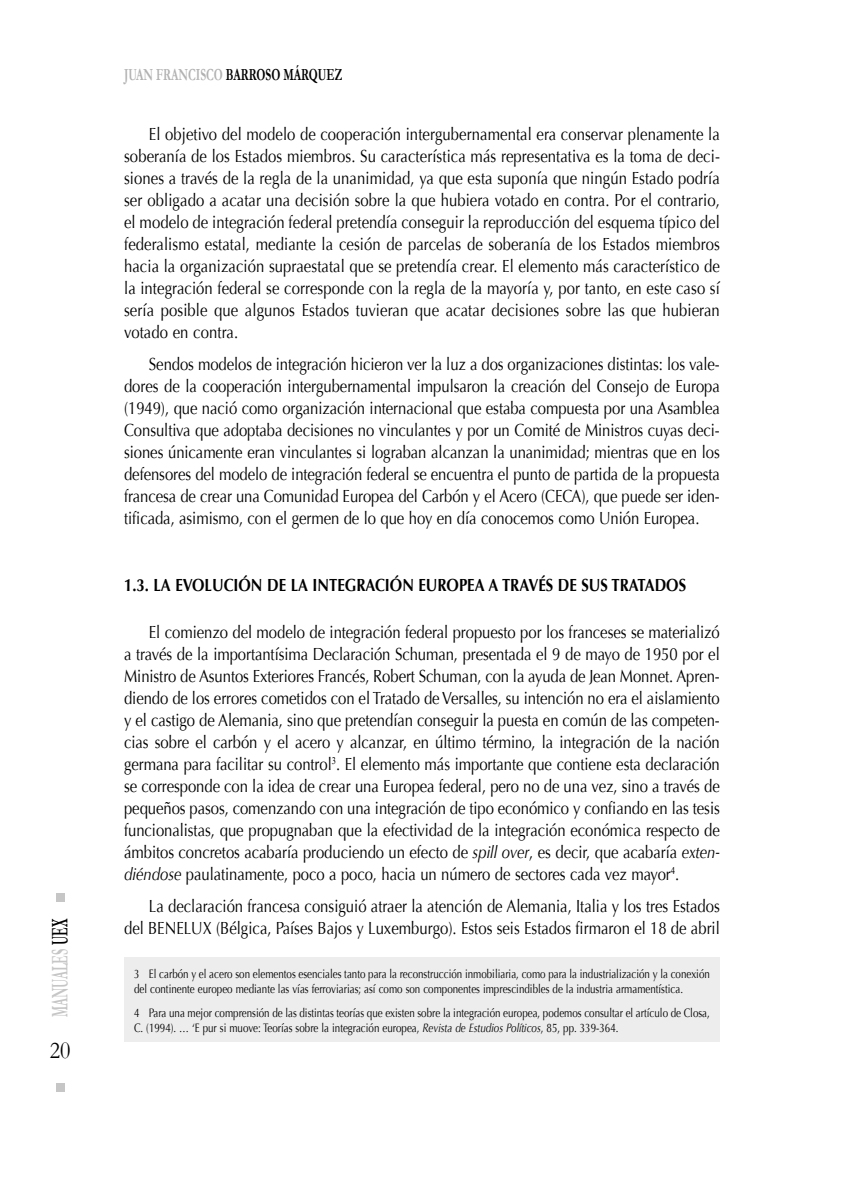
<style>
.page{position:relative;width:844px;height:1191px;background:#fff}
.page>*{position:absolute;margin:0;border:0;box-sizing:border-box;transform-origin:0 0}
.t1{font:700 24.5px "Garamond";color:#c6c6c6;scale:.5 1}
.t2{font:24.5px "Garamond";color:#000;scale:.9 1}
.t3{font:17.5px/22.1px "Optima";color:#000;text-align:justify;scale:.85 1}
.t4{font:700 17.5px "Optima";color:#000;scale:.85 1}
.t5{font:700 17.5px "Garamond";color:#000;scale:.65 1}
.t6{font:12.25px/14.7px "Optima";color:#000;scale:.8 1}
.s1{color:#000}
.s2{color:#b3b2b2}
.s3{font-style:italic}
</style>
<div class="page">
<div style="left:56px;top:1082px;width:8px;height:9px;background:#c6c6c6"></div>
<div style="left:56px;top:893px;width:8px;height:9px;background:#c6c6c6"></div>
<div style="left:124px;top:957px;width:595px;height:59px;background:#ededed"></div>
<div style="left:124px;top:996px;width:595px;height:46px;background:#ededed"></div>
<h1 class="t1" style="left:47px;top:1017px;width:198px;rotate:-90deg">MANUALES <span class="s1">UEX</span></h1>
<h1 class="t2" style="left:50px;top:1036px;width:24px">20</h1>
<p class="t5" style="left:124px;top:66px;width:337px"><span class="s2">JUAN FRANCISCO</span> BARROSO MÁRQUEZ</p>
<p class="t3" style="left:124px;top:123px;width:702px;text-indent:25px">El objetivo del modelo de cooperación intergubernamental era conservar plenamente la soberanía de los Estados miembros. Su característica más representativa es la toma de deci&shy;siones a través de la regla de la unanimidad, ya que esta suponía que ningún Estado podría ser obligado a acatar una decisión sobre la que hubiera votado en contra. Por el contrario, el modelo de integración federal pretendía conseguir la reproducción del esquema típico del federalismo estatal, mediante la cesión de parcelas de soberanía de los Estados miembros hacia la organización supraestatal que se pretendía crear. El elemento más característico de la integración federal se corresponde con la regla de la mayoría y, por tanto, en este caso sí sería posible que algunos Estados tuvieran que acatar decisiones sobre las que hubieran votado en contra.</p>
<p class="t3" style="left:124px;top:353px;width:702px;text-indent:25px">Sendos modelos de integración hicieron ver la luz a dos organizaciones distintas: los vale&shy;dores de la cooperación intergubernamental impulsaron la creación del Consejo de Europa (1949), que nació como organización internacional que estaba compuesta por una Asamblea Consultiva que adoptaba decisiones no vinculantes y por un Comité de Ministros cuyas deci&shy;siones únicamente eran vinculantes si lograban alcanzan la unanimidad; mientras que en los defensores del modelo de integración federal se encuentra el punto de partida de la propuesta francesa de crear una Comunidad Europea del Carbón y el Acero (CECA), que puede ser iden&shy;tificada, asimismo, con el germen de lo que hoy en día conocemos como Unión Europea.</p>
<p class="t4" style="left:124px;top:575px;width:662px">1.3. LA EVOLUCIÓN DE LA INTEGRACIÓN EUROPEA A TRAVÉS DE SUS TRATADOS</p>
<p class="t3" style="left:124px;top:621px;width:702px;text-indent:25px">El comienzo del modelo de integración federal propuesto por los franceses se materializó a través de la importantísima Declaración Schuman, presentada el 9 de mayo de 1950 por el Ministro de Asuntos Exteriores Francés, Robert Schuman, con la ayuda de Jean Monnet. Apren&shy;diendo de los errores cometidos con el Tratado de Versalles, su intención no era el aislamiento y el castigo de Alemania, sino que pretendían conseguir la puesta en común de las competen&shy;cias sobre el carbón y el acero y alcanzar, en último término, la integración de la nación germana para facilitar su control<sup>3</sup>. El elemento más importante que contiene esta declaración se corresponde con la idea de crear una Europea federal, pero no de una vez, sino a través de pequeños pasos, comenzando con una integración de tipo económico y confiando en las tesis funcionalistas, que propugnaban que la efectividad de la integración económica respecto de ámbitos concretos acabaría produciendo un efecto de <span class="s3">spill over</span>, es decir, que acabaría <span class="s3">exten&shy;diéndose</span> paulatinamente, poco a poco, hacia un número de sectores cada vez mayor<sup>4</sup>.</p>
<p class="t3" style="left:124px;top:895px;width:702px;text-align:right">La declaración francesa consiguió atraer la atención de Alemania, Italia y los tres Estados<br>del BENELUX (Bélgica, Países Bajos y Luxemburgo). Estos seis Estados firmaron el 18 de abril</p>
<p class="t6" style="left:134px;top:966px;width:721px">3 El carbón y el acero son elementos esenciales tanto para la reconstrucción inmobiliaria, como para la industrialización y la conexión del continente europeo mediante las vías ferroviarias; así como son componentes imprescindibles de la industria armamentística.</p>
<p class="t6" style="left:134px;top:1006px;width:721px">4 Para una mejor comprensión de las distintas teorías que existen sobre la integración europea, podemos consultar el artículo de Closa,<br>C. (1994). … ‘E pur si muove: Teorías sobre la integración europea, <span class="s3">Revista de Estudios Políticos</span>, 85, pp. 339-364.</p>
</div>
